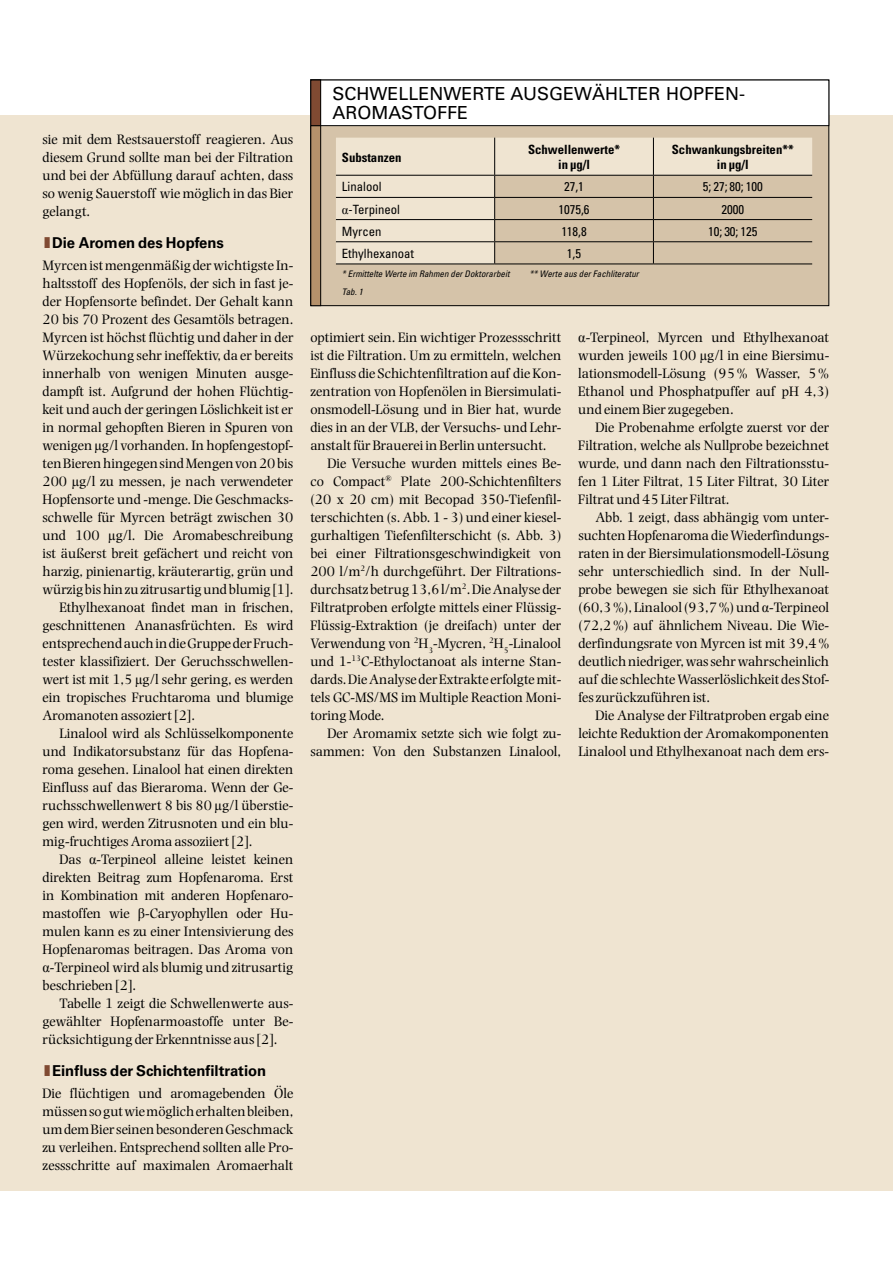
<style>
.page{position:relative;width:893px;height:1263px;background:#fff}
.page>*{position:absolute;margin:0;border:0;box-sizing:border-box;transform-origin:0 0}
.t1{font:18px/19.5px "Univers";color:#000}
.t2{font:700 15px "Univers";color:#000}
.t3{font:14.25px/18px "Photina";color:#000;text-align:justify}
.t4{font:condensed 12.75px "Univers";color:#000}
.t5{font:700 condensed 12.75px/15.5px "Univers";color:#000;text-align:center}
.t6{font:italic condensed 9px "Univers";color:#000}
.s1{color:#804a32}
.s2{font-family:"Times New Roman"}
.s3{font-family:"Times New Roman";font-stretch:normal}
</style>
<div class="page">
<div style="left:0;top:115px;width:893px;height:1076px;background:#efe4d1"></div>
<div style="left:311px;top:80px;width:518px;height:226px;background:#d5c3a9"></div>
<div style="left:311px;top:80px;width:10px;height:226px;background:#b5916b"></div>
<div style="left:310px;top:80px;width:11px;height:226px;border:1px solid #000"></div>
<div style="left:311px;top:80px;width:518px;height:46px;background:#fff"></div>
<div style="left:310px;top:80px;width:519px;height:46px;border:1px solid #000"></div>
<div style="left:311px;top:80px;width:10px;height:46px;background:#804a32"></div>
<div style="left:310px;top:80px;width:11px;height:46px;border:1px solid #000"></div>
<svg style="left:336px;top:138px;width:476px;height:126px;fill:#efe4d1"></svg>
<hr style="left:494px;top:138px;width:1px;height:37px;background:#000">
<hr style="left:653px;top:138px;width:1px;height:37px;background:#000">
<hr style="left:336px;top:175px;width:159px;height:1px;background:#000">
<hr style="left:495px;top:175px;width:158px;height:1px;background:#000">
<hr style="left:653px;top:175px;width:159px;height:1px;background:#000">
<hr style="left:336px;top:197px;width:159px;height:1px;background:#000">
<hr style="left:495px;top:197px;width:158px;height:1px;background:#000">
<hr style="left:653px;top:197px;width:159px;height:1px;background:#000">
<hr style="left:336px;top:219px;width:159px;height:1px;background:#000">
<hr style="left:495px;top:219px;width:158px;height:1px;background:#000">
<hr style="left:653px;top:219px;width:159px;height:1px;background:#000">
<hr style="left:336px;top:241px;width:159px;height:1px;background:#000">
<hr style="left:495px;top:241px;width:158px;height:1px;background:#000">
<svg style="left:494px;top:176px;width:1px;height:88px"></svg>
<hr style="left:653px;top:241px;width:159px;height:1px;background:#000">
<svg style="left:653px;top:176px;width:1px;height:88px"></svg>
<hr style="left:336px;top:264px;width:159px;height:1px;background:#000">
<hr style="left:495px;top:264px;width:158px;height:1px;background:#000">
<hr style="left:653px;top:264px;width:159px;height:1px;background:#000">
<p class="t3" style="left:43px;top:130px;width:252px">sie mit dem Restsauerstoff reagieren. Aus diesem Grund sollte man bei der Filtration und bei der Abfüllung darauf achten, dass so wenig Sauerstoff wie möglich in das Bier gelangt.</p>
<p class="t2" style="left:43px;top:234px;width:183px"><span class="s1">l</span>Die Aromen des Hopfens</p>
<p class="t3" style="left:43px;top:256px;width:252px">Myrcen ist mengenmäßig der wichtigste In-</p>
<p class="t3" style="left:43px;top:274px;width:252px">haltsstoff des Hopfenöls, der sich in fast je-</p>
<p class="t3" style="left:43px;top:292px;width:252px">der Hopfensorte befindet. Der Gehalt kann</p>
<p class="t3" style="left:43px;top:310px;width:252px">20 bis 70 Prozent des Gesamtöls betragen.</p>
<p class="t3" style="left:43px;top:328px;width:252px">Myrcen ist höchst flüchtig und daher in der</p>
<p class="t3" style="left:43px;top:346px;width:252px">Würzekochung sehr ineffektiv, da er bereits</p>
<p class="t3" style="left:43px;top:364px;width:252px">innerhalb von wenigen Minuten ausge-</p>
<p class="t3" style="left:43px;top:382px;width:252px">dampft ist. Aufgrund der hohen Flüchtig-</p>
<p class="t3" style="left:43px;top:400px;width:252px">keit und auch der geringen Löslichkeit ist er</p>
<p class="t3" style="left:43px;top:418px;width:252px">in normal gehopften Bieren in Spuren von</p>
<p class="t3" style="left:43px;top:436px;width:252px">wenigen µg/l vorhanden. In hopfengestopf-</p>
<p class="t3" style="left:43px;top:454px;width:252px">ten Bieren hingegen sind Mengen von 20 bis</p>
<p class="t3" style="left:43px;top:472px;width:252px">200 µg/l zu messen, je nach verwendeter</p>
<p class="t3" style="left:43px;top:490px;width:252px">Hopfensorte und -menge. Die Geschmacks-</p>
<p class="t3" style="left:43px;top:508px;width:252px">schwelle für Myrcen beträgt zwischen 30</p>
<p class="t3" style="left:43px;top:526px;width:252px">und 100 µg/l. Die Aromabeschreibung</p>
<p class="t3" style="left:43px;top:544px;width:252px">ist äußerst breit gefächert und reicht von</p>
<p class="t3" style="left:43px;top:562px;width:252px">harzig, pinienartig, kräuterartig, grün und</p>
<p class="t3" style="left:43px;top:580px;width:252px">würzig bis hin zu zitrusartig und blumig [1].</p>
<p class="t3" style="left:60px;top:598px;width:235px">Ethylhexanoat findet man in frischen,</p>
<p class="t3" style="left:43px;top:616px;width:252px">geschnittenen Ananasfrüchten. Es wird</p>
<p class="t3" style="left:43px;top:634px;width:252px">entsprechend auch in die Gruppe der Fruch-</p>
<p class="t3" style="left:43px;top:652px;width:252px">tester klassifiziert. Der Geruchsschwellen-</p>
<p class="t3" style="left:43px;top:670px;width:252px">wert ist mit 1,5 µg/l sehr gering, es werden</p>
<p class="t3" style="left:43px;top:688px;width:252px">ein tropisches Fruchtaroma und blumige</p>
<p class="t3" style="left:43px;top:706px;width:154px">Aromanoten assoziert [2].</p>
<p class="t3" style="left:60px;top:724px;width:235px">Linalool wird als Schlüsselkomponente</p>
<p class="t3" style="left:43px;top:742px;width:252px">und Indikatorsubstanz für das Hopfena-</p>
<p class="t3" style="left:43px;top:760px;width:252px">roma gesehen. Linalool hat einen direkten</p>
<p class="t3" style="left:43px;top:778px;width:252px">Einfluss auf das Bieraroma. Wenn der Ge-</p>
<p class="t3" style="left:43px;top:796px;width:252px">ruchsschwellenwert 8 bis 80 µg/l überstie-</p>
<p class="t3" style="left:43px;top:814px;width:252px">gen wird, werden Zitrusnoten und ein blu-</p>
<p class="t3" style="left:43px;top:832px;width:212px">mig-fruchtiges Aroma assoziiert [2].</p>
<p class="t3" style="left:60px;top:850px;width:235px">Das <span class="s2">α</span>-Terpineol alleine leistet keinen</p>
<p class="t3" style="left:43px;top:868px;width:252px">direkten Beitrag zum Hopfenaroma. Erst</p>
<p class="t3" style="left:43px;top:886px;width:252px">in Kombination mit anderen Hopfenaro-</p>
<p class="t3" style="left:43px;top:904px;width:252px">mastoffen wie <span class="s2">β</span>-Caryophyllen oder Hu-</p>
<p class="t3" style="left:43px;top:922px;width:252px">mulen kann es zu einer Intensivierung des</p>
<p class="t3" style="left:43px;top:940px;width:252px">Hopfenaromas beitragen. Das Aroma von</p>
<p class="t3" style="left:43px;top:958px;width:252px"><span class="s2">α</span>-Terpineol wird als blumig und zitrusartig</p>
<p class="t3" style="left:43px;top:976px;width:95px">beschrieben [2].</p>
<p class="t3" style="left:60px;top:994px;width:235px">Tabelle 1 zeigt die Schwellenwerte aus-</p>
<p class="t3" style="left:43px;top:1012px;width:252px">gewählter Hopfenarmoastoffe unter Be-</p>
<p class="t3" style="left:43px;top:1030px;width:237px">rücksichtigung der Erkenntnisse aus [2].</p>
<p class="t2" style="left:43px;top:1062px;width:225px"><span class="s1">l</span>Einfluss der Schichtenfiltration</p>
<p class="t3" style="left:43px;top:1084px;width:252px">Die flüchtigen und aromagebenden Öle müssen so gut wie möglich erhalten bleiben, um dem Bier seinen besonderen Geschmack zu verleihen. Entsprechend sollten alle Pro&shy;zessschritte auf maximalen Aromaerhalt</p>
<p class="t1" style="left:332px;top:84px;width:413px">SCHWELLENWERTE AUSG EWÄH LTER HOPFEN-<br>AROMASTOFFE</p>
<p class="t5" style="left:342px;top:149px;width:61px">Substanzen</p>
<p class="t5" style="left:528px;top:141px;width:94px">Schwellenwerte* in µg/l</p>
<p class="t5" style="left:672px;top:141px;width:123px">Schwankungsbreiten** in µg/l</p>
<p class="t4" style="left:342px;top:179px;width:41px">Linalool</p>
<p class="t4" style="left:564px;top:179px;width:21px">27,1</p>
<p class="t4" style="left:703px;top:179px;width:61px">5; 27; 80; 100</p>
<p class="t4" style="left:342px;top:201px;width:60px"><span class="s3">α</span>-Terpineol</p>
<p class="t4" style="left:558px;top:201px;width:33px">1075,6</p>
<p class="t4" style="left:721px;top:201px;width:24px">2000</p>
<p class="t4" style="left:342px;top:223px;width:41px">Myrcen</p>
<p class="t4" style="left:561px;top:223px;width:27px">118,8</p>
<p class="t4" style="left:708px;top:223px;width:51px">10; 30; 125</p>
<p class="t4" style="left:342px;top:245px;width:74px">Ethylhexanoat</p>
<p class="t4" style="left:567px;top:245px;width:16px">1,5</p>
<p class="t6" style="left:342px;top:268px;width:169px">* Ermittelte Werte im Rahmen der Doktorarbeit</p>
<p class="t6" style="left:530px;top:268px;width:111px">** Werte aus der Fachliteratur</p>
<p class="t6" style="left:342px;top:286px;width:22px">Tab. 1</p>
<p class="t3" style="left:310px;top:328px;width:252px">optimiert sein. Ein wichtiger Prozessschritt ist die Filtration. Um zu ermitteln, welchen Einfluss die Schichtenfiltration auf die Kon&shy;zentration von Hopfenölen in Biersimulati&shy;onsmodell-Lösung und in Bier hat, wurde dies in an der VLB, der Versuchs- und Lehr&shy;anstalt für Brauerei in Berlin untersucht.</p>
<p class="t3" style="left:310px;top:454px;width:252px;text-indent:17px">Die Versuche wurden mittels eines Be&shy;co Compact<sup>®</sup> Plate 200-Schichtenfilters (20 x 20 cm) mit Becopad 350-Tiefenfil&shy;terschichten (s. Abb. 1 - 3) und einer kiesel&shy;gurhaltigen Tiefenfilterschicht (s. Abb. 3) bei einer Filtrationsgeschwindigkeit von 200 l/m<sup>2</sup>/h durchgeführt. Der Filtrations&shy;durchsatz betrug 13,6 l/m<sup>2</sup>. Die Analyse der Filtratproben erfolgte mittels einer Flüssig-Flüssig-Extraktion (je dreifach) unter der Verwendung von <sup>2</sup>H<sub>3</sub>-Mycren, <sup>2</sup>H<sub>5</sub>-Linalool und 1-<sup>13</sup>C-Ethyloctanoat als interne Stan&shy;dards. Die Analyse der Extrakte erfolgte mit&shy;tels GC-MS/MS im Multiple Reaction Moni&shy;toring Mode.</p>
<p class="t3" style="left:310px;top:724px;width:252px;text-align:right">Der Aromamix setzte sich wie folgt zu&shy;sammen: Von den Substanzen Linalool,</p>
<p class="t3" style="left:578px;top:328px;width:252px"><span class="s2">α</span>-Terpineol, Myrcen und Ethylhexanoat wurden jeweils 100 µg/l in eine Biersimu&shy;lationsmodell-Lösung (95% Wasser, 5% Ethanol und Phosphatpuffer auf pH 4,3) und einem Bier zugegeben.</p>
<p class="t3" style="left:578px;top:418px;width:252px;text-indent:17px">Die Probenahme erfolgte zuerst vor der Filtration, welche als Nullprobe bezeichnet wurde, und dann nach den Filtrationsstu&shy;fen 1 Liter Filtrat, 15 Liter Filtrat, 30 Liter Filtrat und 45 Liter Filtrat.</p>
<p class="t3" style="left:578px;top:508px;width:252px;text-indent:17px">Abb. 1 zeigt, dass abhängig vom unter&shy;suchten Hopfenaroma die Wiederfindungs&shy;raten in der Biersimulationsmodell-Lösung sehr unterschiedlich sind. In der Null&shy;probe bewegen sie sich für Ethylhexanoat (60,3%), Linalool (93,7%) und <span class="s2">α</span>-Terpineol (72,2%) auf ähnlichem Niveau. Die Wie&shy;derfindungsrate von Myrcen ist mit 39,4% deutlich niedriger, was sehr wahrscheinlich auf die schlechte Wasserlöslichkeit des Stof&shy;fes zurückzuführen ist.</p>
<p class="t3" style="left:578px;top:706px;width:252px;text-indent:17px">Die Analyse der Filtratproben ergab eine leichte Reduktion der Aromakomponenten Linalool und Ethylhexanoat nach dem ers-</p>
</div>
